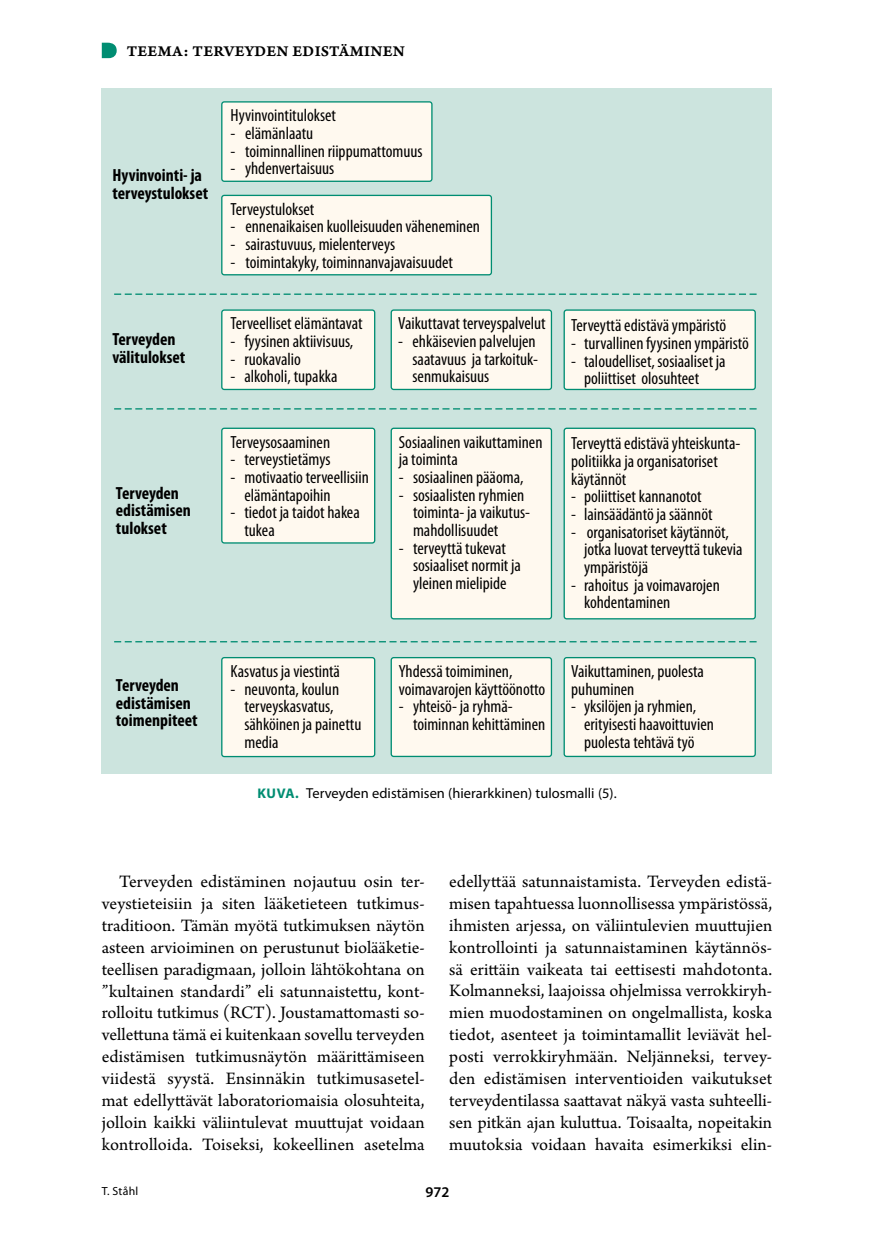
<style>
.page{position:relative;width:874px;height:1241px;background:#fff}
.page>*{position:absolute;margin:0;border:0;box-sizing:border-box;transform-origin:0 0}
.t1{font:18.38px/21.9px "Arno Pro";letter-spacing:.005em;color:#000;text-align:justify}
.t2{font:condensed 17.68px/17.7px "Myriad Pro";color:#000}
.t3{font:700 condensed 17.68px/17.7px "Myriad Pro";color:#000}
.t4{font:15.75px "Arno Pro Smbd Caption";letter-spacing:.015em;color:#000}
.t5{font:600 14.88px "Myriad Pro";color:#000}
.t6{font:14.35px "Myriad Pro";color:#000}
.t7{font:11.9px "Myriad Pro";letter-spacing:.02em;color:#000}
.s1{font-weight:700;font-size:14px;color:#008d72}
</style>
<div class="page">
<svg style="left:102px;top:43px;width:15px;height:15px"></svg>
<div style="left:102px;top:88px;width:669px;height:685px;background:#cce4de"></div>
<div style="left:222px;top:310px;width:152px;height:79px;background:#fff9ef;border-radius:2px"></div>
<div style="left:221px;top:309px;width:154px;height:81px;border:1px solid #008d72;border-radius:2px"></div>
<div style="left:391px;top:310px;width:160px;height:79px;background:#fff9ef;border-radius:2px"></div>
<div style="left:390px;top:309px;width:162px;height:81px;border:1px solid #008d72;border-radius:2px"></div>
<div style="left:564px;top:310px;width:190px;height:79px;background:#fff9ef;border-radius:2px"></div>
<div style="left:563px;top:309px;width:192px;height:81px;border:1px solid #008d72;border-radius:2px"></div>
<div style="left:222px;top:102px;width:209px;height:79px;background:#fff9ef;border-radius:2px"></div>
<div style="left:221px;top:101px;width:211px;height:81px;border:1px solid #008d72;border-radius:2px"></div>
<div style="left:222px;top:195px;width:269px;height:80px;background:#fff9ef;border-radius:2px"></div>
<div style="left:221px;top:195px;width:271px;height:80px;border:1px solid #008d72;border-radius:2px"></div>
<div style="left:222px;top:428px;width:152px;height:115px;background:#fff9ef;border-radius:2px"></div>
<div style="left:221px;top:427px;width:154px;height:116px;border:1px solid #008d72;border-radius:2px"></div>
<div style="left:391px;top:428px;width:160px;height:190px;background:#fff9ef;border-radius:2px"></div>
<div style="left:390px;top:427px;width:162px;height:192px;border:1px solid #008d72;border-radius:2px"></div>
<div style="left:564px;top:428px;width:190px;height:190px;background:#fff9ef;border-radius:2px"></div>
<div style="left:563px;top:427px;width:192px;height:192px;border:1px solid #008d72;border-radius:2px"></div>
<div style="left:222px;top:657px;width:152px;height:99px;background:#fff9ef;border-radius:2px"></div>
<div style="left:221px;top:657px;width:154px;height:100px;border:1px solid #008d72;border-radius:2px"></div>
<div style="left:391px;top:657px;width:160px;height:99px;background:#fff9ef;border-radius:2px"></div>
<div style="left:390px;top:657px;width:162px;height:100px;border:1px solid #008d72;border-radius:2px"></div>
<div style="left:564px;top:657px;width:190px;height:99px;background:#fff9ef;border-radius:2px"></div>
<div style="left:563px;top:657px;width:192px;height:100px;border:1px solid #008d72;border-radius:2px"></div>
<svg style="left:114px;top:293px;width:643px;height:2px"></svg>
<svg style="left:114px;top:408px;width:643px;height:1px"></svg>
<svg style="left:114px;top:641px;width:643px;height:1px"></svg>
<p class="t4" style="left:127px;top:41px;width:279px">TEEMA: TERVEYDEN EDISTÄMINEN</p>
<p class="t3" style="left:112px;top:166px;width:97px">Hyvinvointi- ja terveystulokset</p>
<p class="t3" style="left:112px;top:330px;width:75px">Terveyden välitulokset</p>
<p class="t3" style="left:116px;top:483px;width:76px">Terveyden edistämisen tulokset</p>
<p class="t3" style="left:116px;top:676px;width:83px">Terveyden edistämisen toimenpiteet</p>
<p class="t2" style="left:230px;top:106px;width:107px">Hyvinvointitulokset</p>
<p class="t2" style="left:230px;top:124px;width:84px">- elämänlaatu</p>
<p class="t2" style="left:230px;top:142px;width:193px">- toiminnallinen riippumattomuus</p>
<p class="t2" style="left:230px;top:159px;width:105px">- yhdenvertaisuus</p>
<p class="t2" style="left:230px;top:200px;width:85px">Terveystulokset</p>
<p class="t2" style="left:230px;top:217px;width:251px">- ennenaikaisen kuolleisuuden väheneminen</p>
<p class="t2" style="left:230px;top:235px;width:166px">- sairastuvuus, mielenterveys</p>
<p class="t2" style="left:230px;top:253px;width:224px">- toimintakyky, toiminnanvajavaisuudet</p>
<p class="t2" style="left:230px;top:314px;width:133px">Terveelliset elämäntavat</p>
<p class="t2" style="left:230px;top:332px;width:124px">- fyysinen aktiivisuus,</p>
<p class="t2" style="left:230px;top:350px;width:72px">- ruokavalio</p>
<p class="t2" style="left:230px;top:367px;width:108px">- alkoholi, tupakka</p>
<p class="t2" style="left:230px;top:432px;width:101px">Terveysosaaminen</p>
<p class="t2" style="left:230px;top:450px;width:101px">- terveystietämys</p>
<p class="t2" style="left:244px;top:468px;width:126px;text-indent:-14px">- motivaatio terveellisiin elämäntapoihin</p>
<p class="t2" style="left:244px;top:503px;width:117px;text-indent:-14px">- tiedot ja taidot hakea tukea</p>
<p class="t2" style="left:230px;top:662px;width:111px">Kasvatus ja viestintä</p>
<p class="t2" style="left:244px;top:679px;width:118px;text-indent:-14px">- neuvonta, koulun terveyskasvatus, sähköinen ja painettu media</p>
<p class="t2" style="left:398px;top:314px;width:149px">Vaikuttavat terveyspalvelut</p>
<p class="t2" style="left:412px;top:332px;width:127px;text-indent:-14px">- ehkäisevien palvelujen saatavuus ja tarkoituk&shy;senmukaisuus</p>
<p class="t2" style="left:398px;top:432px;width:145px">Sosiaalinen vaikuttaminen ja toiminta</p>
<p class="t2" style="left:398px;top:468px;width:126px">- sosiaalinen pääoma,</p>
<p class="t2" style="left:413px;top:485px;width:118px;text-indent:-14px">- sosiaalisten ryhmien toiminta- ja vaikutus&shy;mahdollisuudet</p>
<p class="t2" style="left:413px;top:538px;width:109px;text-indent:-14px">- terveyttä tukevat sosiaaliset normit ja yleinen mielipide</p>
<p class="t2" style="left:398px;top:662px;width:148px">Yhdessä toimiminen, voimavarojen käyttöönotto</p>
<p class="t2" style="left:413px;top:697px;width:134px;text-indent:-14px">- yhteisö- ja ryhmä&shy;toiminnan kehittäminen</p>
<p class="t2" style="left:571px;top:316px;width:156px">Terveyttä edistävä ympäristö</p>
<p class="t2" style="left:571px;top:334px;width:179px">- turvallinen fyysinen ympäristö</p>
<p class="t2" style="left:583px;top:351px;width:143px;text-indent:-13px">- taloudelliset, sosiaaliset ja poliittiset olosuhteet</p>
<p class="t2" style="left:571px;top:434px;width:170px">Terveyttä edistävä yhteiskunta&shy;politiikka ja organisatoriset käytännöt</p>
<p class="t2" style="left:571px;top:487px;width:132px">- poliittiset kannanotot</p>
<p class="t2" style="left:571px;top:505px;width:143px">- lainsäädäntö ja säännöt</p>
<p class="t2" style="left:583px;top:522px;width:160px;text-indent:-13px">- organisatoriset käytännöt, jotka luovat terveyttä tukevia ympäristöjä</p>
<p class="t2" style="left:583px;top:575px;width:137px;text-indent:-13px">- rahoitus ja voimavarojen kohdentaminen</p>
<p class="t2" style="left:571px;top:662px;width:134px">Vaikuttaminen, puolesta puhuminen</p>
<p class="t2" style="left:583px;top:697px;width:131px;text-indent:-13px">- yksilöjen ja ryhmien, erityisesti haavoittuvien puolesta tehtävä työ</p>
<p class="t6" style="left:257px;top:783px;width:360px"><span class="s1">KUVA.</span> Terveyden edistämisen (hierarkkinen) tulosmalli (5).</p>
<p class="t1" style="left:102px;top:871px;width:324px;text-indent:17px">Terveyden edistäminen nojautuu osin ter&shy;veystieteisiin ja siten lääketieteen tutkimus&shy;traditioon. Tämän myötä tutkimuksen näytön asteen arvioiminen on perustunut biolääketie&shy;teellisen paradigmaan, jolloin lähtökohtana on ”kultainen standardi” eli satunnaistettu, kont&shy;rolloitu tutkimus (RCT). Joustamattomasti so&shy;vellettuna tämä ei kuitenkaan sovellu terveyden edistämisen tutkimusnäytön määrittämiseen viidestä syystä. Ensinnäkin tutkimusasetel&shy;mat edellyttävät laboratoriomaisia olosuhteita, jolloin kaikki väliintulevat muuttujat voidaan kontrolloida. Toiseksi, kokeellinen asetelma</p>
<p class="t1" style="left:449px;top:871px;width:324px">edellyttää satunnaistamista. Terveyden edistä&shy;misen tapahtuessa luonnollisessa ympäristössä, ihmisten arjessa, on väliintulevien muuttujien kontrollointi ja satunnaistaminen käytännös&shy;sä erittäin vaikeata tai eettisesti mahdotonta.<br>Kolmanneksi, laajoissa ohjelmissa verrokkiryh&shy;mien muodostaminen on ongelmallista, koska tiedot, asenteet ja toimintamallit leviävät hel&shy;posti verrokkiryhmään. Neljänneksi, tervey&shy;den edistämisen interventioiden vaikutukset terveydentilassa saattavat näkyä vasta suhteelli&shy;sen pitkän ajan kuluttua. Toisaalta, nopeitakin muutoksia voidaan havaita esimerkiksi elin-</p>
<p class="t7" style="left:102px;top:1183px;width:38px">T. Ståhl</p>
<p class="t5" style="left:425px;top:1182px;width:25px">972</p>
</div>
